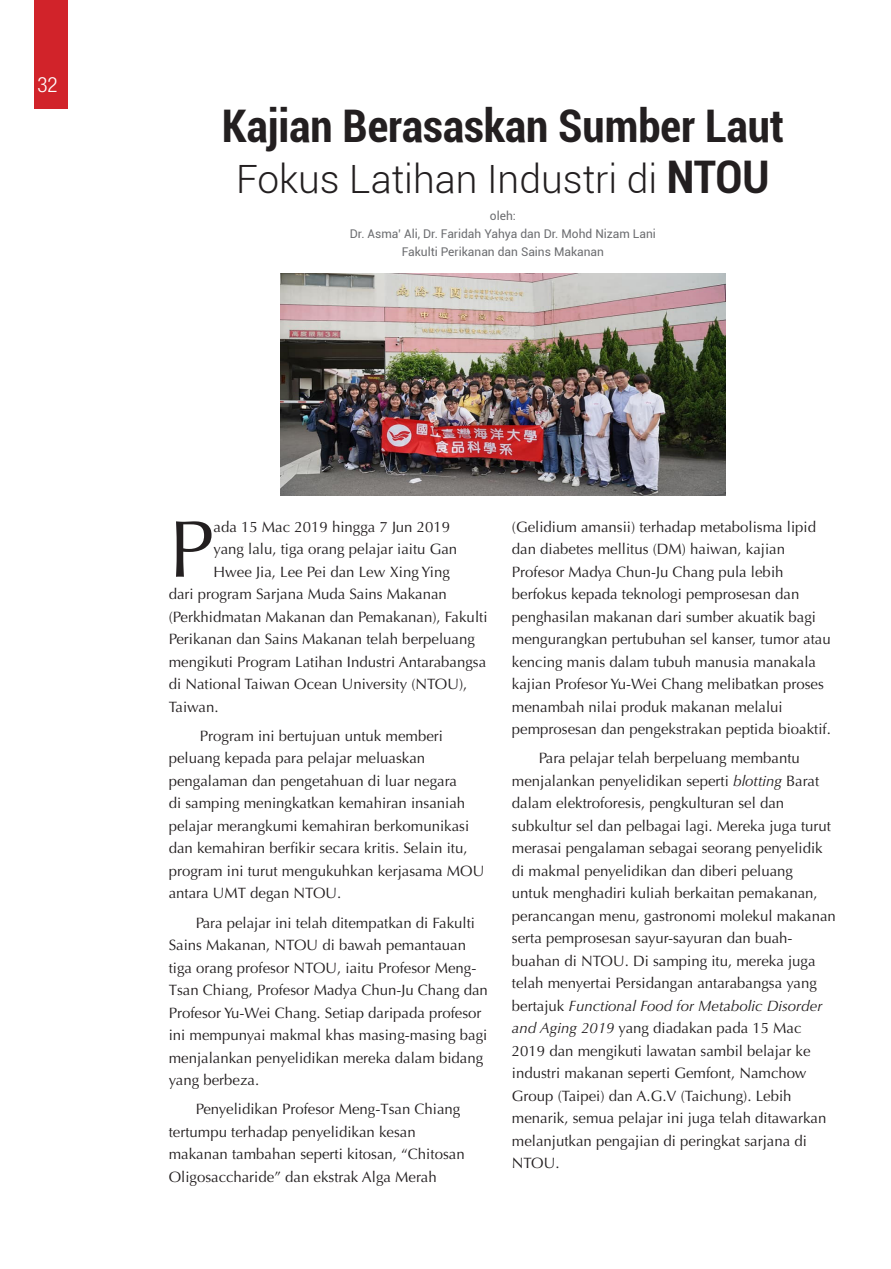
<style>
.page{position:relative;width:891px;height:1269px;background:#fff}
.page>*{position:absolute;margin:0;border:0;box-sizing:border-box;transform-origin:0 0}
.t1{font:80.7px "Optima";color:#231f20}
.t2{font:700 condensed 45px "Roboto";color:#231f20}
.t3{font:300 39px "Roboto";color:#231f20}
.t4{font:300 condensed 21px "Helvetica Neue LT Std";color:#fff}
.t5{font:15px/22.5px "Optima";color:#231f20}
.Normal_wrd_25{font:12px "Roboto";color:#6c6d70}
.s1{font-weight:700;font-stretch:condensed;font-size:45px}
.s2{font-style:italic}
</style>
<div class="page">
<div style="left:34px;top:0;width:34px;height:109px;background:#d1232a"></div>
<img style="left:280px;top:274px;width:446px;height:222px">
<h3 class="t4" style="left:37px;top:73px;width:22px">32</h3>
<p class="t2" style="left:222px;top:95px;width:564px">Kajian Berasaskan Sumber Laut</p>
<p class="t3" style="left:236px;top:152px;width:535px">Fokus Latihan Industri di <span class="s1">NTOU</span></p>
<p class="Normal_wrd_25" style="left:490px;top:207px;width:27px">oleh:</p>
<p class="Normal_wrd_25" style="left:350px;top:225px;width:308px">Dr. Asma’ Ali, Dr. Faridah Yahya dan Dr. Mohd Nizam Lani</p>
<p class="Normal_wrd_25" style="left:402px;top:243px;width:204px">Fakulti Perikanan dan Sains Makanan</p>
<p class="t1" style="left:169px;top:502px;width:46px">P</p>
<p class="t5" style="left:214px;top:516px;width:238px">ada 15 Mac 2019 hingga 7 Jun 2019</p>
<p class="t5" style="left:214px;top:538px;width:245px">yang lalu, tiga orang pelajar iaitu Gan</p>
<p class="t5" style="left:214px;top:561px;width:238px">Hwee Jia, Lee Pei dan Lew Xing Ying</p>
<p class="t5" style="left:169px;top:583px;width:280px">dari program Sarjana Muda Sains Makanan</p>
<p class="t5" style="left:169px;top:606px;width:320px">(Perkhidmatan Makanan dan Pemakanan), Fakulti</p>
<p class="t5" style="left:169px;top:628px;width:308px">Perikanan dan Sains Makanan telah berpeluang</p>
<p class="t5" style="left:169px;top:651px;width:319px">mengikuti Program Latihan Industri Antarabangsa</p>
<p class="t5" style="left:169px;top:673px;width:300px">di National Taiwan Ocean University (NTOU),</p>
<p class="t5" style="left:169px;top:696px;width:51px">Taiwan.</p>
<p class="t5" style="left:169px;top:725px;width:317px;text-indent:31px">Program ini bertujuan untuk memberi peluang kepada para pelajar meluaskan pengalaman dan pengetahuan di luar negara<br>di samping meningkatkan kemahiran insaniah pelajar merangkumi kemahiran berkomunikasi dan kemahiran berfikir secara kritis. Selain itu, program ini turut mengukuhkan kerjasama MOU antara UMT degan NTOU.</p>
<p class="t5" style="left:169px;top:912px;width:321px;text-indent:27px">Para pelajar ini telah ditempatkan di Fakulti Sains Makanan, NTOU di bawah pemantauan tiga orang profesor NTOU, iaitu Profesor Meng-Tsan Chiang, Profesor Madya Chun-Ju Chang dan Profesor Yu-Wei Chang. Setiap daripada profesor ini mempunyai makmal khas masing-masing bagi menjalankan penyelidikan mereka dalam bidang yang berbeza.</p>
<p class="t5" style="left:169px;top:1098px;width:297px;text-indent:27px">Penyelidikan Profesor Meng-Tsan Chiang tertumpu terhadap penyelidikan kesan makanan tambahan seperti kitosan, “Chitosan Oligosaccharide” dan ekstrak Alga Merah</p>
<p class="t5" style="left:512px;top:516px;width:321px">(Gelidium amansii) terhadap metabolisma lipid dan diabetes mellitus (DM) haiwan, kajian Profesor Madya Chun-Ju Chang pula lebih berfokus kepada teknologi pemprosesan dan penghasilan makanan dari sumber akuatik bagi mengurangkan pertubuhan sel kanser, tumor atau kencing manis dalam tubuh manusia manakala kajian Profesor Yu-Wei Chang melibatkan proses menambah nilai produk makanan melalui pemprosesan dan pengekstrakan peptida bioaktif.</p>
<p class="t5" style="left:512px;top:747px;width:326px;text-indent:27px">Para pelajar telah berpeluang membantu menjalankan penyelidikan seperti <span class="s2">blotting</span> Barat dalam elektroforesis, pengkulturan sel dan subkultur sel dan pelbagai lagi. Mereka juga turut merasai pengalaman sebagai seorang penyelidik di makmal penyelidikan dan diberi peluang<br>untuk menghadiri kuliah berkaitan pemakanan, perancangan menu, gastronomi molekul makanan serta pemprosesan sayur-sayuran dan buah&shy;buahan di NTOU. Di samping itu, mereka juga telah menyertai Persidangan antarabangsa yang bertajuk <span class="s2">Functional Food for Metabolic Disorder and Aging 2019</span> yang diadakan pada 15 Mac 2019 dan mengikuti lawatan sambil belajar ke industri makanan seperti Gemfont, Namchow Group (Taipei) dan A.G.V (Taichung). Lebih menarik, semua pelajar ini juga telah ditawarkan melanjutkan pengajian di peringkat sarjana di NTOU.</p>
</div>
